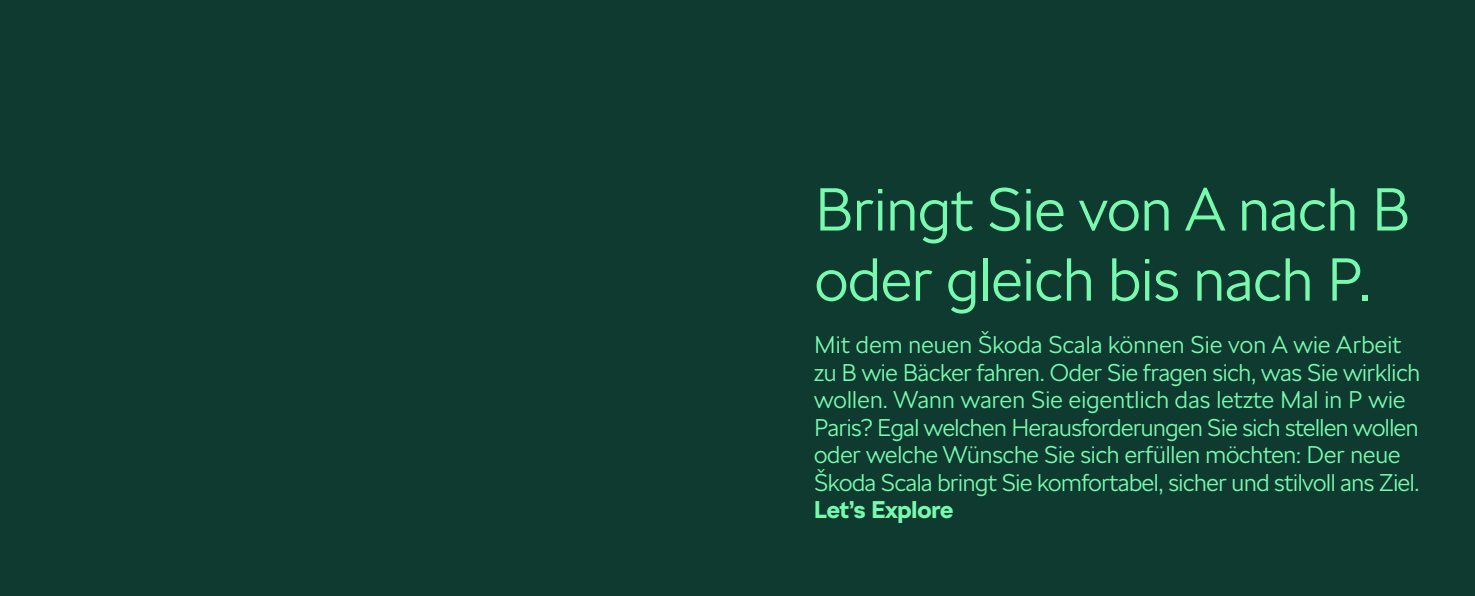
<style>
.page{position:relative;width:1475px;height:596px;background:#fff}
.page>*{position:absolute;margin:0;border:0;box-sizing:border-box;transform-origin:0 0}
.t1{font:300 60px/70px "SKODA Next";color:#78faae}
.t2{font:300 24px/27.5px "SKODA Next";letter-spacing:-.01em;color:#78faae}
.t3{font:700 24px "SKODA Next";letter-spacing:-.005em;color:#78faae}
</style>
<div class="page">
<div style="left:0;top:0;width:1474px;height:595px;background:#0e3a2f"></div>
<h1 class="t1" style="left:814px;top:175px;width:596px">Bringt Sie von A nach B oder gleich bis nach P.</h1>
<p class="t2" style="left:814px;top:331px;width:607px">Mit dem neuen Škoda Scala können Sie von A wie Arbeit zu B wie Bäcker fahren. Oder Sie fragen sich, was Sie wirklich wollen. Wann waren Sie eigentlich das letzte Mal in P wie Paris? Egal welchen Herausforderungen Sie sich stellen wollen oder welche Wünsche Sie sich erfüllen möchten: Der neue Škoda Scala bringt Sie komfortabel, sicher und stilvoll ans Ziel.</p>
<p class="t3" style="left:814px;top:493px;width:141px">Let’s Explore</p>
</div>
